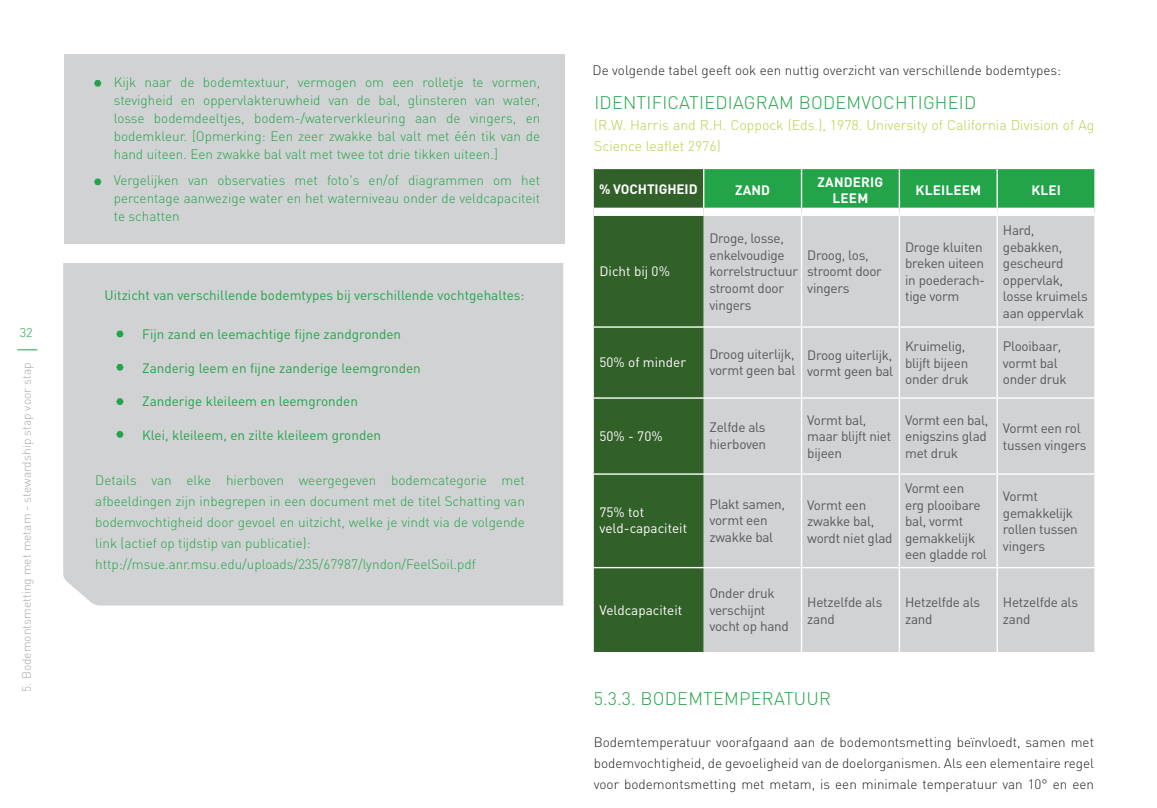
<style>
.page{position:relative;width:1157px;height:808px;background:#fff}
.page>*{position:absolute;margin:0;border:0;box-sizing:border-box;transform-origin:0 0}
.t1{font:300 18px "DIN";letter-spacing:.015em;color:#23a449}
.t2{font:300 14.1px/21px "DIN";color:#b1d349}
.t3{font:300 13.5px/18px "DIN";color:#23a449;text-align:justify}
.t4{font:13.5px/16.5px "DIN";letter-spacing:-.02em;color:#57585a}
.t5{font:300 13.5px/21px "DIN";color:#231f20;text-align:justify}
.t6{font:13.5px "DIN";color:#23a449}
.t7{font:13.5px/16.2px "DIN";color:#fff}
.t8{font:700 13.5px/16.2px "DIN";letter-spacing:.015em;color:#fff;text-align:center}
.t9{font:700 13.5px "DIN";letter-spacing:-.005em;color:#fff}
.t10{font:300 12.6px "DIN";color:#23a449}
.t11{font:300 12px "DIN";color:#a8a9ad}
</style>
<div class="page">
<div style="left:63px;top:263px;width:500px;height:342px;background:#d1d2d4"></div>
<svg style="left:17px;top:349px;width:20px;height:1px"></svg>
<div style="left:594px;top:169px;width:109px;height:483px;background:#326029"></div>
<div style="left:703px;top:168px;width:98px;height:44px;background:#23a449"></div>
<div style="left:802px;top:169px;width:292px;height:39px;background:#23a449"></div>
<div style="left:703px;top:216px;width:391px;height:436px;background:#d1d2d4"></div>
<hr style="left:703px;top:169px;width:1px;height:39px;background:#fff">
<hr style="left:703px;top:168px;width:98px;height:1px;background:#fff">
<div style="left:703px;top:208px;width:98px;height:8px;background:#fff"></div>
<hr style="left:801px;top:326px;width:98px;height:2px;background:#fff">
<hr style="left:899px;top:326px;width:98px;height:2px;background:#fff">
<hr style="left:997px;top:326px;width:98px;height:2px;background:#fff">
<hr style="left:801px;top:397px;width:98px;height:2px;background:#fff">
<hr style="left:899px;top:397px;width:98px;height:2px;background:#fff">
<hr style="left:997px;top:397px;width:98px;height:2px;background:#fff">
<hr style="left:801px;top:473px;width:98px;height:2px;background:#fff">
<hr style="left:899px;top:473px;width:98px;height:2px;background:#fff">
<hr style="left:997px;top:473px;width:98px;height:2px;background:#fff">
<hr style="left:801px;top:567px;width:98px;height:1px;background:#fff">
<hr style="left:899px;top:567px;width:98px;height:1px;background:#fff">
<hr style="left:997px;top:567px;width:98px;height:1px;background:#fff">
<hr style="left:898px;top:169px;width:2px;height:39px;background:#fff">
<hr style="left:996px;top:169px;width:2px;height:39px;background:#fff">
<hr style="left:898px;top:216px;width:2px;height:110px;background:#fff">
<hr style="left:996px;top:216px;width:2px;height:110px;background:#fff">
<hr style="left:898px;top:328px;width:2px;height:69px;background:#fff">
<hr style="left:996px;top:328px;width:2px;height:69px;background:#fff">
<hr style="left:898px;top:399px;width:2px;height:74px;background:#fff">
<hr style="left:996px;top:399px;width:2px;height:74px;background:#fff">
<hr style="left:898px;top:475px;width:2px;height:92px;background:#fff">
<hr style="left:996px;top:475px;width:2px;height:92px;background:#fff">
<hr style="left:898px;top:568px;width:2px;height:84px;background:#fff">
<hr style="left:996px;top:568px;width:2px;height:84px;background:#fff">
<hr style="left:801px;top:216px;width:1px;height:110px;background:#fff">
<hr style="left:801px;top:328px;width:1px;height:69px;background:#fff">
<hr style="left:801px;top:399px;width:1px;height:74px;background:#fff">
<hr style="left:801px;top:475px;width:1px;height:92px;background:#fff">
<hr style="left:801px;top:568px;width:1px;height:84px;background:#fff">
<hr style="left:703px;top:326px;width:98px;height:2px;background:#fff">
<hr style="left:703px;top:397px;width:98px;height:2px;background:#fff">
<hr style="left:703px;top:473px;width:98px;height:2px;background:#fff">
<hr style="left:703px;top:567px;width:98px;height:1px;background:#fff">
<hr style="left:592px;top:326px;width:111px;height:2px;background:#fff">
<hr style="left:592px;top:397px;width:111px;height:2px;background:#fff">
<hr style="left:592px;top:473px;width:111px;height:2px;background:#fff">
<hr style="left:592px;top:567px;width:111px;height:1px;background:#fff">
<div style="left:594px;top:208px;width:109px;height:8px;background:#fff"></div>
<svg style="left:116px;top:331px;width:8px;height:6px"></svg>
<svg style="left:116px;top:364px;width:8px;height:6px"></svg>
<svg style="left:116px;top:398px;width:8px;height:7px"></svg>
<svg style="left:116px;top:431px;width:8px;height:7px"></svg>
<div style="left:65px;top:54px;width:500px;height:189px;background:#d1d2d4"></div>
<svg style="left:94px;top:80px;width:7px;height:7px"></svg>
<svg style="left:94px;top:179px;width:7px;height:6px"></svg>
<p class="t10" style="left:20px;top:324px;width:14px">32</p>
<p class="t11" style="left:19px;top:692px;width:331px;rotate:-90deg">5. Bodemontsmetting met metam - stewardship stap voor stap</p>
<p class="t3" style="left:114px;top:73px;width:428px">Kijk naar de bodemtextuur, vermogen om een rolletje te vormen, stevigheid en oppervlakteruwheid van de bal, glinsteren van water, losse bodemdeeltjes, bodem-/waterverkleuring aan de vingers, en bodemkleur. [Opmerking: Een zeer zwakke bal valt met één tik van de hand uiteen. Een zwakke bal valt met twee tot drie tikken uiteen.]</p>
<p class="t3" style="left:114px;top:171px;width:428px">Vergelijken van observaties met foto's en/of diagrammen om het percentage aanwezige water en het waterniveau onder de veldcapaciteit te schatten</p>
<p class="t6" style="left:105px;top:287px;width:421px">Uitzicht van verschillende bodemtypes bij verschillende vochtgehaltes:</p>
<p class="t6" style="left:142px;top:326px;width:260px">Fijn zand en leemachtige fijne zandgronden</p>
<p class="t6" style="left:142px;top:359px;width:280px">Zanderig leem en fijne zanderige leemgronden</p>
<p class="t6" style="left:142px;top:393px;width:217px">Zanderige kleileem en leemgronden</p>
<p class="t6" style="left:142px;top:426px;width:240px">Klei, kleileem, en zilte kleileem gronden</p>
<p class="t3" style="left:95px;top:469px;width:431px;line-height:21px">Details van elke hierboven weergegeven bodemcategorie met afbeeldingen zijn inbegrepen in een document met de titel Schatting van bodemvochtigheid door gevoel en uitzicht, welke je vindt via de volgende link (actief op tijdstip van publicatie):</p>
<p class="t3" style="left:95px;top:554px;width:382px">http://msue.anr.msu.edu/uploads/235/67987/lyndon/FeelSoil.pdf</p>
<p class="t5" style="left:592px;top:60px;width:470px">De volgende tabel geeft ook een nuttig overzicht van verschillende bodemtypes:</p>
<p class="t1" style="left:594px;top:92px;width:383px">IDENTIFICATIEDIAGRAM BODEMVOCHTIGHEID</p>
<p class="t2" style="left:594px;top:114px;width:502px">(R.W. Harris and R.H. Coppock (Eds.), 1978. University of California Division of Ag<br>Science leaflet 2976)</p>
<p class="t9" style="left:599px;top:181px;width:100px">% VOCHTIGHEID</p>
<p class="t8" style="left:735px;top:182px;width:37px">ZAND</p>
<p class="t8" style="left:817px;top:174px;width:67px">ZANDERIG<br>LEEM</p>
<p class="t8" style="left:915px;top:182px;width:67px">KLEILEEM</p>
<p class="t8" style="left:1031px;top:182px;width:31px">KLEI</p>
<p class="t7" style="left:599px;top:263px;width:72px">Dicht bij 0%</p>
<p class="t4" style="left:709px;top:230px;width:90px">Droge, losse, enkelvoudige korrelstructuur stroomt door vingers</p>
<p class="t4" style="left:807px;top:246px;width:76px">Droog, los, stroomt door vingers</p>
<p class="t4" style="left:905px;top:238px;width:81px">Droge kluiten breken uiteen in poederach&shy;tige vorm</p>
<p class="t4" style="left:1003px;top:222px;width:86px">Hard, gebakken, gescheurd oppervlak, losse kruimels aan oppervlak</p>
<p class="t7" style="left:599px;top:354px;width:88px">50% of minder</p>
<p class="t4" style="left:709px;top:345px;width:87px">Droog uiterlijk, vormt geen bal</p>
<p class="t4" style="left:807px;top:346px;width:87px">Droog uiterlijk, vormt geen bal</p>
<p class="t4" style="left:905px;top:338px;width:65px">Kruimelig, blijft bijeen onder druk</p>
<p class="t4" style="left:1003px;top:338px;width:65px">Plooibaar, vormt bal onder druk</p>
<p class="t7" style="left:599px;top:427px;width:65px">50% - 70%</p>
<p class="t4" style="left:709px;top:419px;width:58px">Zelfde als hierboven</p>
<p class="t4" style="left:807px;top:411px;width:85px">Vormt bal, maar blijft niet bijeen</p>
<p class="t4" style="left:905px;top:411px;width:85px;text-align:justify">Vormt een bal, enigszins glad met druk</p>
<p class="t4" style="left:1003px;top:420px;width:85px">Vormt een rol tussen vingers</p>
<p class="t7" style="left:599px;top:504px;width:89px">75% tot veld-capaciteit</p>
<p class="t4" style="left:709px;top:495px;width:77px">Plakt samen, vormt een zwakke bal</p>
<p class="t4" style="left:807px;top:496px;width:87px">Vormt een zwakke bal, wordt niet glad</p>
<p class="t4" style="left:905px;top:480px;width:83px">Vormt een<br>erg plooibare bal, vormt gemakkelijk een gladde rol</p>
<p class="t4" style="left:1003px;top:488px;width:76px">Vormt gemakkelijk rollen tussen vingers</p>
<p class="t7" style="left:599px;top:601px;width:84px">Veldcapaciteit</p>
<p class="t4" style="left:709px;top:585px;width:81px">Onder druk verschijnt vocht op hand</p>
<p class="t4" style="left:807px;top:594px;width:77px">Hetzelfde als zand</p>
<p class="t4" style="left:905px;top:594px;width:77px">Hetzelfde als zand</p>
<p class="t4" style="left:1003px;top:594px;width:77px">Hetzelfde als zand</p>
<p class="t1" style="left:594px;top:687px;width:239px">5.3.3. BODEMTEMPERATUUR</p>
<p class="t5" style="left:594px;top:732px;width:502px">Bodemtemperatuur voorafgaand aan de bodemontsmetting beïnvloedt, samen met bodemvochtigheid, de gevoeligheid van de doelorganismen. Als een elementaire regel voor bodemontsmetting met metam, is een minimale temperatuur van 10° en een</p>
</div>
